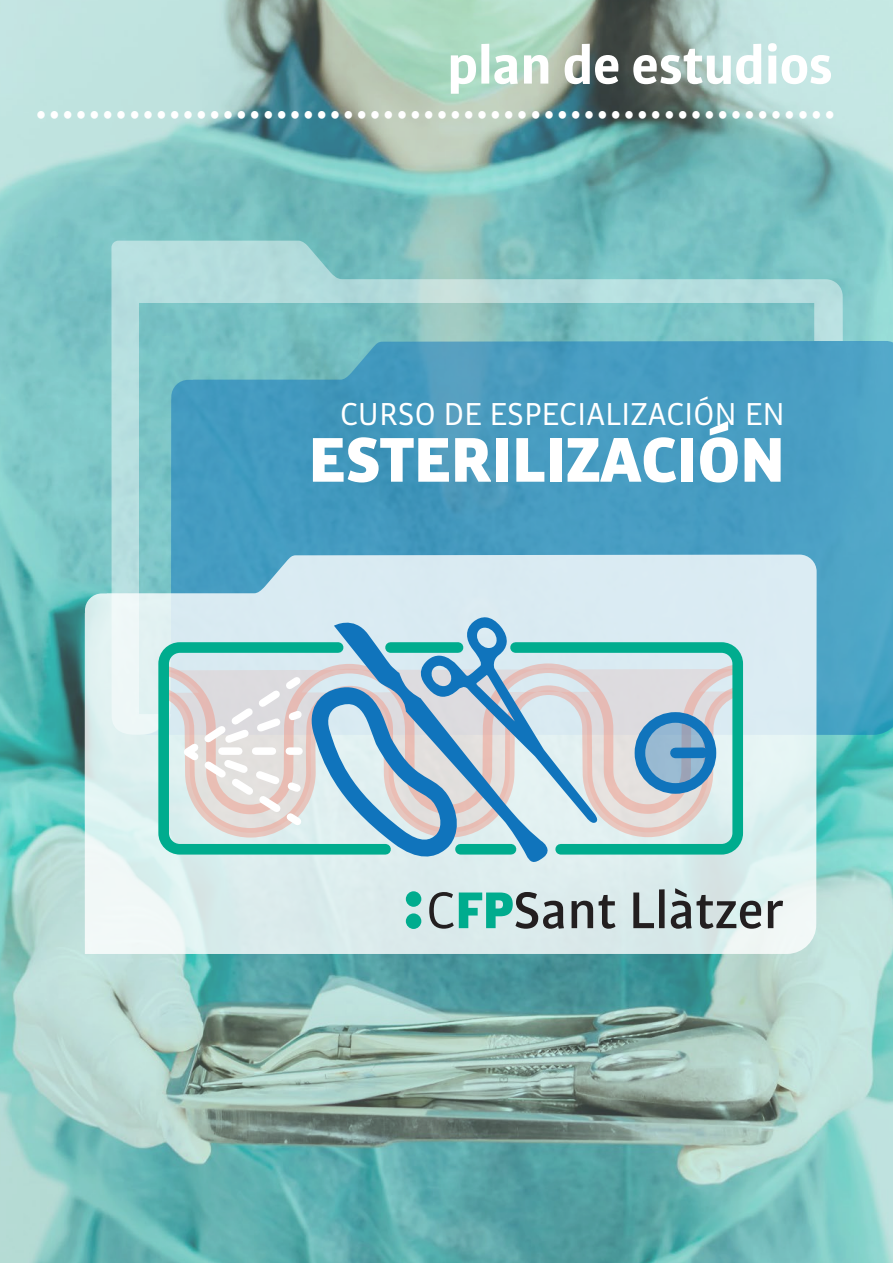
<style>
.page{position:relative;width:893px;height:1263px;background:#fff}
.page>*{position:absolute;margin:0;border:0;box-sizing:border-box;transform-origin:0 0}
.t1{font:900 67.5px "Bulo";color:#fff}
.t2{font:700 56.55px "Bulo";color:#fff}
.t3{font:500 55.2px "Bulo";color:#231f20}
.t4{font:45px "VAG Round";color:#fff}
.t5{font:33.9px "Bulo";color:#fff}
.s1{font-weight:400}
.s2{font-weight:900;color:#00ac8e}
</style>
<div class="page">
<img style="left:0;top:0;width:893px;height:1263px">
<svg style="left:111px;top:241px;width:732px;height:314px;background:#94cdcd"></svg>
<svg style="left:142px;top:341px;width:751px;height:394px;background:#4b9fc1"></svg>
<svg style="left:85px;top:555px;width:732px;height:399px;background:#d7eaee"></svg>
<div style="left:406px;top:913px;width:15px;height:16px;background:#00ac8e;border-radius:50%"></div>
<div style="left:406px;top:891px;width:15px;height:16px;background:#00ac8e;border-radius:50%"></div>
<svg style="left:153px;top:637px;width:595px;height:223px;background:#aed4ce"></svg>
<svg style="left:334px;top:615px;width:219px;height:250px"></svg>
<svg style="left:174px;top:617px;width:423px;height:245px;background:#adcbd6"></svg>
<div style="left:635px;top:712px;width:81px;height:82px;border:11px solid #1074bc;border-radius:50%"></div>
<svg style="left:640px;top:717px;width:71px;height:71px;background:#6ca0c7"></svg>
<div style="left:675px;top:747px;width:27px;height:11px;background:#1074bc"></div>
<p class="t2" style="left:447px;top:28px;width:387px">plan de estudios</p>
<p class="t4" style="left:34px;top:78px;width:803px">............................................................</p>
<p class="t5" style="left:340px;top:393px;width:446px">CURSO DE ESPECIALIZACIÓN EN</p>
<h1 class="t1" style="left:309px;top:414px;width:478px">ESTERILIZACIÓN</h1>
<p class="t3" style="left:426px;top:875px;width:359px"><span class="s1">C</span><span class="s2">FP</span>Sant Llàtzer</p>
</div>
